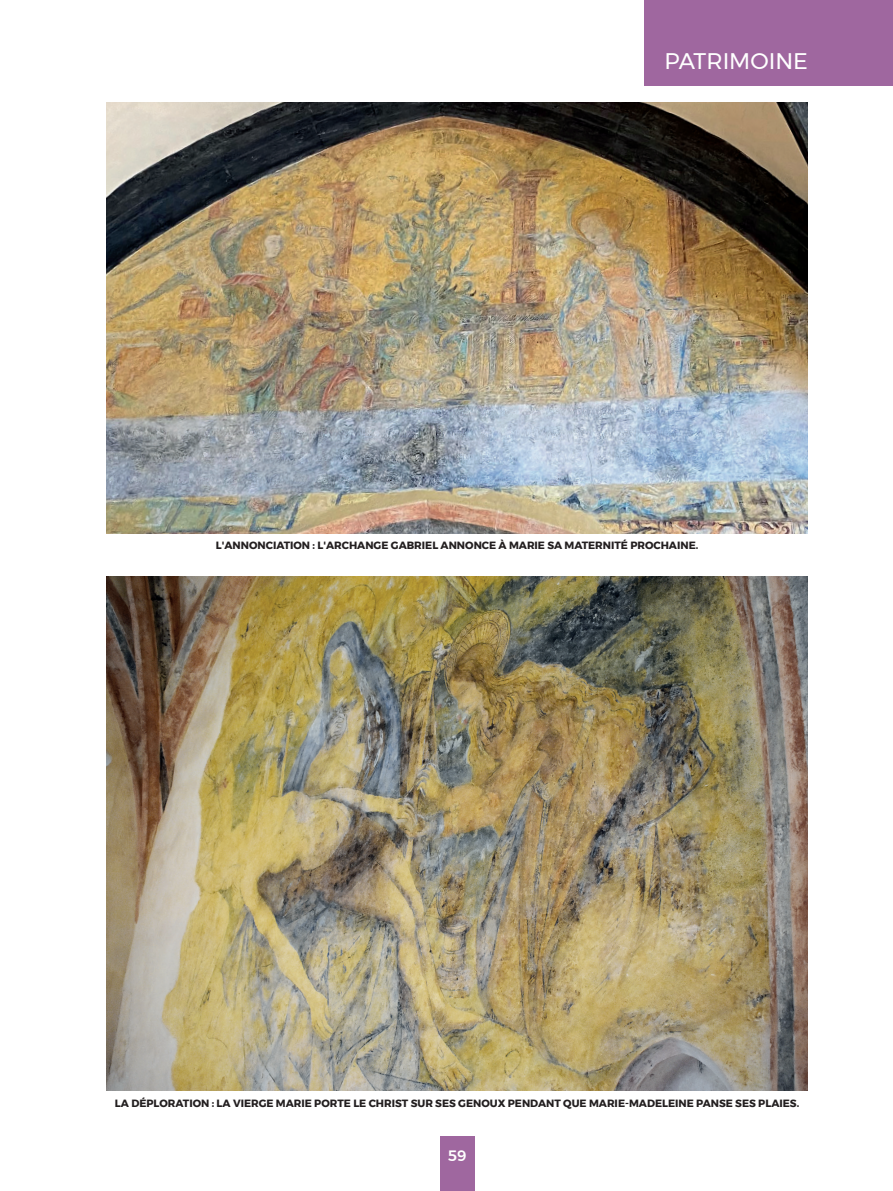
<style>
.page{position:relative;width:893px;height:1191px;background:#fff}
.page>*{position:absolute;margin:0;border:0;box-sizing:border-box;transform-origin:0 0}
.t1{font:22.5px "Montserrat";color:#fff}
.t2{font:500 15px "Montserrat";color:#fff}
.t3{font:700 10.5px "Montserrat";color:#231f20}
</style>
<div class="page">
<img style="left:106px;top:103px;width:702px;height:430px">
<img style="left:106px;top:576px;width:702px;height:514px">
<div style="left:441px;top:1137px;width:34px;height:54px;background:#9f679f"></div>
<div style="left:645px;top:0;width:248px;height:85px;background:#9f679f"></div>
<p class="t1" style="left:665px;top:43px;width:145px">PATRIMOINE</p>
<p class="t3" style="left:216px;top:537px;width:484px">L'ANNONCIATION : L'ARCHANGE GABRIEL ANNONCE À MARIE SA MATERNITÉ PROCHAINE.</p>
<p class="t3" style="left:115px;top:1094px;width:686px">LA DÉPLORATION : LA VIERGE MARIE PORTE LE CHRIST SUR SES GENOUX PENDANT QUE MARIE-MADELEINE PANSE SES PLAIES.</p>
<p class="t2" style="left:448px;top:1143px;width:20px">59</p>
</div>
